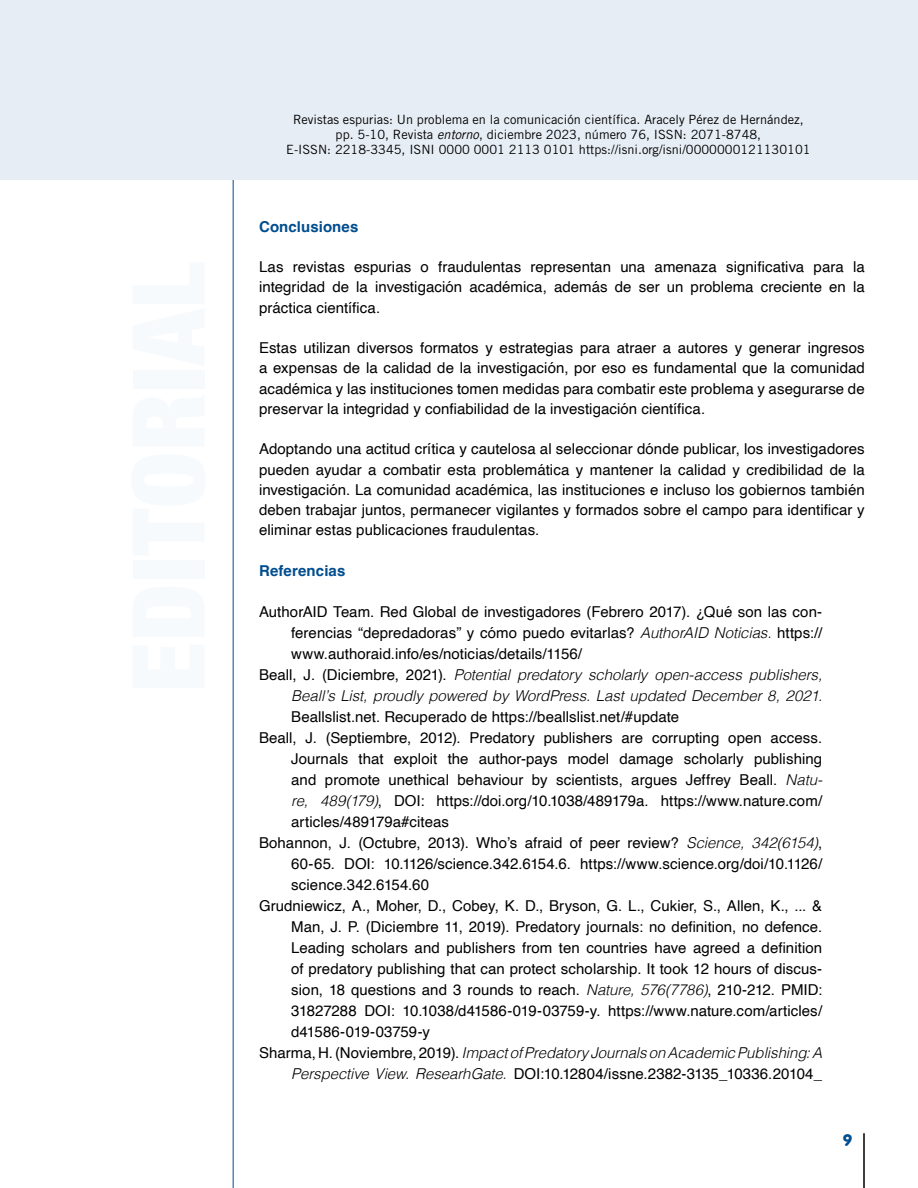
<style>
.page{position:relative;width:918px;height:1188px;background:#fff}
.page>*{position:absolute;margin:0;border:0;box-sizing:border-box;transform-origin:0 0}
.t1{font:900 16.5px "VAG Rounded";color:#004d8f}
.t2{font:15px/20.2px "Helvetica";letter-spacing:.005em;color:#000;text-align:justify}
.t3{font:italic 300 15px "Helvetica";letter-spacing:-.005em;color:#000}
.t4{font:700 15px "Helvetica";letter-spacing:.005em;color:#004d8f}
.t5{font:12.75px/15px "Trade Gothic";color:#000;text-align:center}
.s1{font-family:"Trade Gothic LT";font-style:italic}
.s2{font-weight:300;font-style:italic}
.s3{font-weight:400;font-style:normal}
</style>
<div class="page">
<hr style="left:863px;top:1133px;width:2px;height:55px;background:#000">
<div style="left:0;top:0;width:918px;height:180px;background:#e6edf4"></div>
<hr style="left:233px;top:180px;width:1px;height:1008px;background:#004d8f">
<p class="t5" style="left:286px;top:112px;width:526px">Revistas espurias: Un problema en la comunicación científica. Aracely Pérez de Hernández, pp. 5-10, Revista <span class="s1">entorno</span>, diciembre 2023, número 76, ISSN: 2071-8748,<br>E-ISSN: 2218-3345, ISNI 0000 0001 2113 0101 https://isni.org/isni/0000000121130101</p>
<p class="t4" style="left:259px;top:217px;width:101px">Conclusiones</p>
<p class="t2" style="left:259px;top:257px;width:607px">Las revistas espurias o fraudulentas representan una amenaza significativa para la integridad de la investigación académica, además de ser un problema creciente en la práctica científica.</p>
<p class="t2" style="left:259px;top:338px;width:607px">Estas utilizan diversos formatos y estrategias para atraer a autores y generar ingresos a expensas de la calidad de la investigación, por eso es fundamental que la comunidad académica y las instituciones tomen medidas para combatir este problema y asegurarse de preservar la integridad y confiabilidad de la investigación científica.</p>
<p class="t2" style="left:259px;top:439px;width:607px">Adoptando una actitud crítica y cautelosa al seleccionar dónde publicar, los investigadores pueden ayudar a combatir esta problemática y mantener la calidad y credibilidad de la investigación. La comunidad académica, las instituciones e incluso los gobiernos también deben trabajar juntos, permanecer vigilantes y formados sobre el campo para identificar y eliminar estas publicaciones fraudulentas.</p>
<p class="t4" style="left:259px;top:561px;width:88px">Referencias</p>
<p class="t2" style="left:259px;top:602px;width:565px">AuthorAID Team. Red Global de investigadores (Febrero 2017). ¿Qué son las con-</p>
<p class="t2" style="left:291px;top:623px;width:532px">ferencias “depredadoras” y cómo puedo evitarlas? <span class="s2">AuthorAID Noticias.</span> https://</p>
<p class="t2" style="left:291px;top:644px;width:292px">www.authoraid.info/es/noticias/details/1156/</p>
<p class="t3" style="left:259px;top:662px;width:565px"><span class="s3">Beall, J. (Diciembre, 2021).</span> Potential predatory scholarly open‑access publishers,</p>
<p class="t3" style="left:291px;top:683px;width:532px">Beall’s List, proudly powered by WordPress. Last updated December 8, 2021.</p>
<p class="t2" style="left:291px;top:707px;width:390px">Beallslist.net. Recuperado de https://beallslist.net/#update</p>
<p class="t2" style="left:259px;top:728px;width:565px">Beall, J. (Septiembre, 2012). Predatory publishers are corrupting open access.</p>
<p class="t2" style="left:291px;top:749px;width:532px">Journals that exploit the author-pays model damage scholarly publishing</p>
<p class="t2" style="left:291px;top:770px;width:532px">and promote unethical behaviour by scientists, argues Jeffrey Beall. <span class="s2">Natu‑</span></p>
<p class="t2" style="left:291px;top:791px;width:532px"><span class="s2">re, 489(179)</span>, DOI: https://doi.org/10.1038/489179a. https://www.nature.com/</p>
<p class="t2" style="left:291px;top:812px;width:159px">articles/489179a#citeas</p>
<p class="t2" style="left:259px;top:833px;width:565px">Bohannon, J. (Octubre, 2013). Who’s afraid of peer review? <span class="s2">Science, 342(6154)</span>,</p>
<p class="t2" style="left:291px;top:854px;width:532px">60-65. DOI: 10.1126/science.342.6154.6. https://www.science.org/doi/10.1126/</p>
<p class="t2" style="left:291px;top:875px;width:140px">science.342.6154.60</p>
<p class="t2" style="left:259px;top:896px;width:565px">Grudniewicz, A., Moher, D., Cobey, K. D., Bryson, G. L., Cukier, S., Allen, K., ... &amp;</p>
<p class="t2" style="left:291px;top:917px;width:532px">Man, J. P. (Diciembre 11, 2019). Predatory journals: no definition, no defence.</p>
<p class="t2" style="left:291px;top:938px;width:532px">Leading scholars and publishers from ten countries have agreed a definition</p>
<p class="t2" style="left:291px;top:959px;width:532px">of predatory publishing that can protect scholarship. It took 12 hours of discus-</p>
<p class="t2" style="left:291px;top:980px;width:532px">sion, 18 questions and 3 rounds to reach. <span class="s2">Nature, 576(7786)</span>, 210-212. PMID:</p>
<p class="t2" style="left:291px;top:1001px;width:532px">31827288 DOI: 10.1038/d41586-019-03759-y. https://www.nature.com/articles/</p>
<p class="t2" style="left:291px;top:1022px;width:140px">d41586-019-03759-y</p>
<p class="t3" style="left:259px;top:1040px;width:565px"><span class="s3">Sharma, H. (Noviembre, 2019).</span> Impact of Predatory Journals on Academic Publishing: A</p>
<p class="t2" style="left:291px;top:1064px;width:532px"><span class="s2">Perspective View. ResearhGate.</span> DOI:10.12804/issne.2382-3135_10336.20104_</p>
<p class="t1" style="left:843px;top:1130px;width:10px">9</p>
</div>
